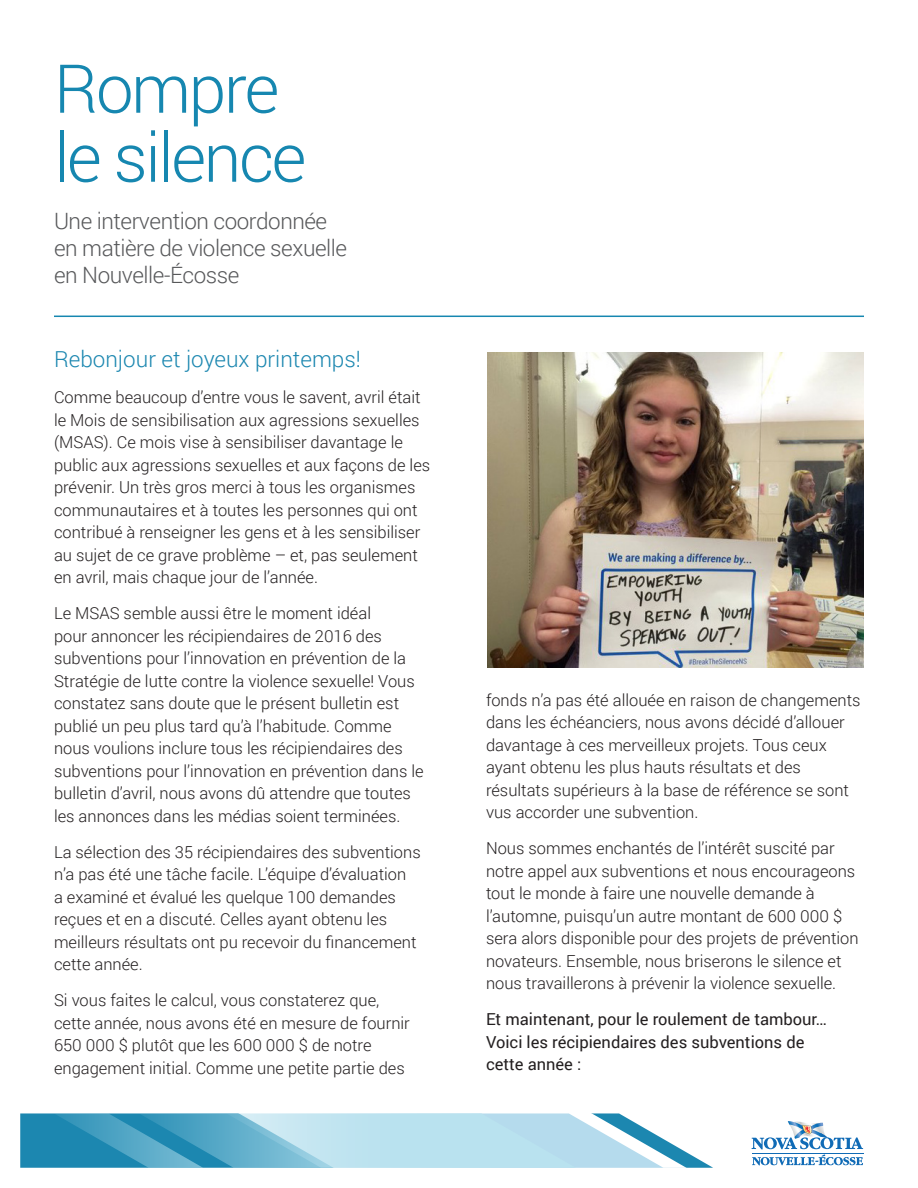
<style>
.page{position:relative;width:918px;height:1188px;background:#fff}
.page>*{position:absolute;margin:0;border:0;box-sizing:border-box;transform-origin:0 0}
.Header_1{font:300 67.5px/69px "Roboto";letter-spacing:-.035em;color:#1687b0}
.Header_1-2{font:300 22.5px/27px "Roboto";letter-spacing:-.02em;color:#57585a}
.Subtitle_1{font:300 22.5px "Roboto";color:#1c87b0}
.Body_Text_-_Main{font:300 16.5px/22.5px "Roboto";color:#231f20}
.Body_Text_-_Main-2{font:16.5px/22.5px "Roboto";color:#231f20}
</style>
<div class="page">
<svg style="left:752px;top:1155px;width:111px;height:10px"></svg>
<hr style="left:752px;top:1153px;width:112px;height:1px;background:#106bb6">
<svg style="left:752px;top:1121px;width:111px;height:28px"></svg>
<svg style="left:20px;top:1113px;width:693px;height:55px;background:#8dc6db"></svg>
<hr style="left:54px;top:316px;width:810px;height:1px;background:#1687b0">
<img style="left:487px;top:352px;width:377px;height:316px">
<p class="Header_1" style="left:54px;top:52px;width:254px">Rompre le silence</p>
<p class="Header_1-2" style="left:54px;top:207px;width:295px">Une intervention coordonnée en matière de violence sexuelle en Nouvelle-Écosse</p>
<p class="Subtitle_1" style="left:54px;top:343px;width:309px">Rebonjour et joyeux printemps!</p>
<p class="Body_Text_-_Main" style="left:54px;top:385px;width:378px">Comme beaucoup d’entre vous le savent, avril était le Mois de sensibilisation aux agressions sexuelles (MSAS). Ce mois vise à sensibiliser davantage le public aux agressions sexuelles et aux façons de les prévenir. Un très gros merci à tous les organismes communautaires et à toutes les personnes qui ont contribué à renseigner les gens et à les sensibiliser au sujet de ce grave problème – et, pas seulement en avril, mais chaque jour de l’année.</p>
<p class="Body_Text_-_Main" style="left:54px;top:601px;width:371px">Le MSAS semble aussi être le moment idéal<br>pour annoncer les récipiendaires de 2016 des subventions pour l’innovation en prévention de la Stratégie de lutte contre la violence sexuelle! Vous constatez sans doute que le présent bulletin est publié un peu plus tard qu’à l’habitude. Comme nous voulions inclure tous les récipiendaires des subventions pour l’innovation en prévention dans le bulletin d’avril, nous avons dû attendre que toutes les annonces dans les médias soient terminées.</p>
<p class="Body_Text_-_Main" style="left:54px;top:840px;width:368px">La sélection des 35 récipiendaires des subventions n’a pas été une tâche facile. L’équipe d’évaluation<br>a examiné et évalué les quelque 100 demandes reçues et en a discuté. Celles ayant obtenu les meilleurs résultats ont pu recevoir du financement cette année.</p>
<p class="Body_Text_-_Main" style="left:54px;top:988px;width:357px">Si vous faites le calcul, vous constaterez que, cette année, nous avons été en mesure de fournir 650 000 $ plutôt que les 600 000 $ de notre engagement initial. Comme une petite partie des</p>
<p class="Body_Text_-_Main" style="left:486px;top:688px;width:376px">fonds n’a pas été allouée en raison de changements dans les échéanciers, nous avons décidé d’allouer davantage à ces merveilleux projets. Tous ceux ayant obtenu les plus hauts résultats et des résultats supérieurs à la base de référence se sont vus accorder une subvention.</p>
<p class="Body_Text_-_Main" style="left:486px;top:837px;width:374px">Nous sommes enchantés de l’intérêt suscité par notre appel aux subventions et nous encourageons tout le monde à faire une nouvelle demande à l’automne, puisqu’un autre montant de 600 000 $ sera alors disponible pour des projets de prévention novateurs. Ensemble, nous briserons le silence et nous travaillerons à prévenir la violence sexuelle.</p>
<p class="Body_Text_-_Main-2" style="left:486px;top:1007px;width:343px">Et maintenant, pour le roulement de tambour…<br>Voici les récipiendaires des subventions de cette année :</p>
</div>
